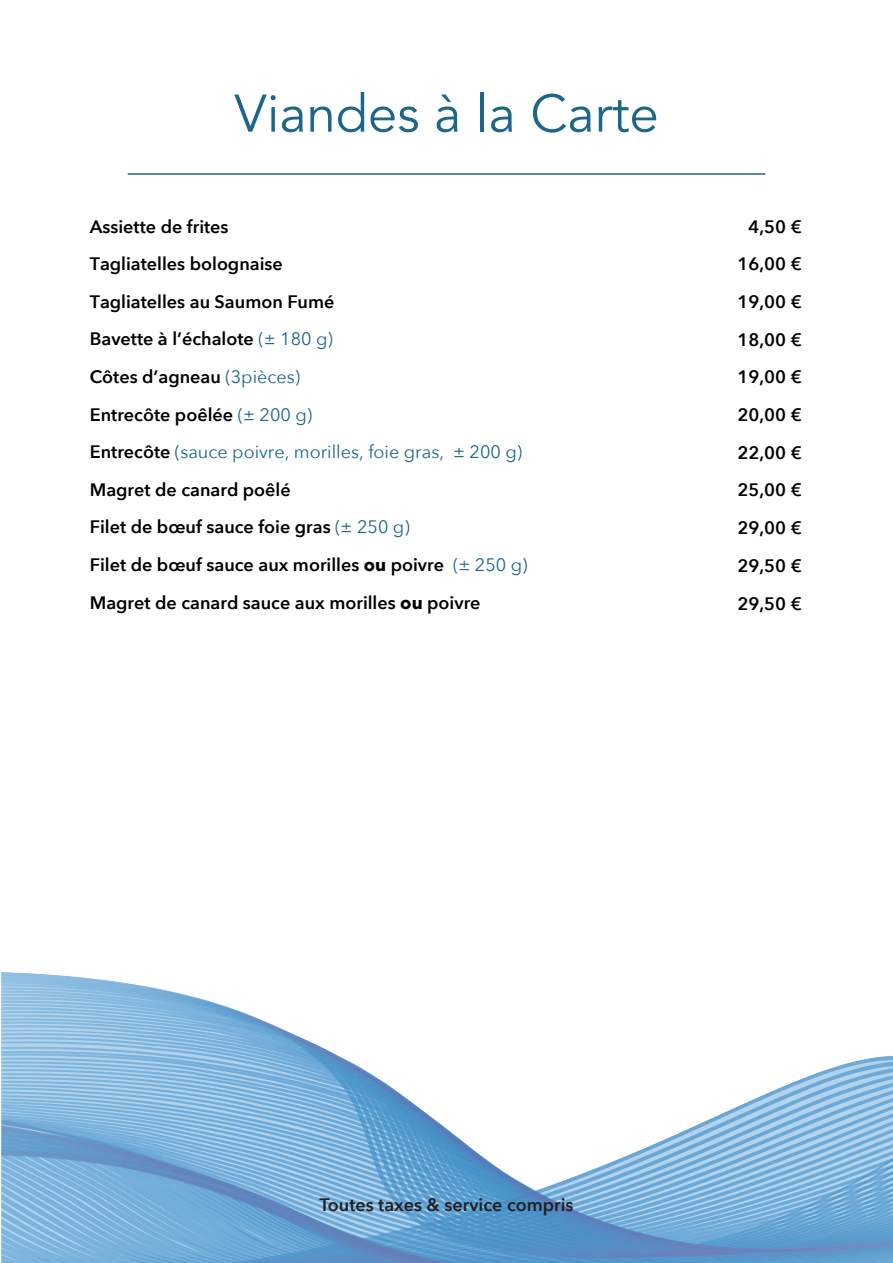
<style>
.page{position:relative;width:893px;height:1263px;background:#fff}
.page>*{position:absolute;margin:0;border:0;box-sizing:border-box;transform-origin:0 0}
.t1{font:52.5px "Avenir";color:#1c668b}
.t2{font:600 18px "Avenir Next";color:#000001}
.t3{font:18px "Avenir Next";color:#1d668b}
.t4{font:600 18px "Avenir Next";color:#231f20}
.s1{font-weight:400;color:#1d668b}
.s2{font-weight:600;color:#000001}
.s3{font-weight:700}
</style>
<div class="page">
<img style="left:2px;top:972px;width:891px;height:291px">
<hr style="left:128px;top:173px;width:637px;height:2px;background:#1d668b">
<h1 class="t1" style="left:234px;top:82px;width:426px">Viandes à la Carte</h1>
<p class="t2" style="left:90px;top:211px;width:140px">Assiette de frites</p>
<p class="t2" style="left:748px;top:211px;width:55px">4,50 €</p>
<p class="t2" style="left:90px;top:249px;width:195px">Tagliatelles bolognaise</p>
<p class="t2" style="left:737px;top:249px;width:66px">16,00 €</p>
<p class="t2" style="left:90px;top:286px;width:246px">Tagliatelles au Saumon Fumé</p>
<p class="t2" style="left:737px;top:286px;width:66px">19,00 €</p>
<p class="t2" style="left:90px;top:324px;width:245px">Bavette à l’échalote <span class="s1">(± 180 g)</span></p>
<p class="t2" style="left:737px;top:324px;width:66px">18,00 €</p>
<p class="t2" style="left:90px;top:361px;width:212px">Côtes d’agneau <span class="s1">(3pièces)</span></p>
<p class="t2" style="left:737px;top:362px;width:66px">19,00 €</p>
<p class="t2" style="left:90px;top:399px;width:224px">Entrecôte poêlée <span class="s1">(± 200 g)</span></p>
<p class="t2" style="left:737px;top:399px;width:66px">20,00 €</p>
<p class="t3" style="left:90px;top:437px;width:434px"><span class="s2">Entrecôte</span> (sauce poivre, morilles, foie gras, ± 200 g)</p>
<p class="t2" style="left:737px;top:437px;width:66px">22,00 €</p>
<p class="t2" style="left:90px;top:474px;width:202px">Magret de canard poêlé</p>
<p class="t2" style="left:737px;top:475px;width:66px">25,00 €</p>
<p class="t2" style="left:90px;top:512px;width:321px">Filet de bœuf sauce foie gras <span class="s1">(± 250 g)</span></p>
<p class="t2" style="left:737px;top:512px;width:66px">29,00 €</p>
<p class="t2" style="left:90px;top:549px;width:439px">Filet de bœuf sauce aux morilles <span class="s3">ou</span> poivre <span class="s1">(± 250 g)</span></p>
<p class="t2" style="left:737px;top:550px;width:66px">29,50 €</p>
<p class="t2" style="left:90px;top:587px;width:392px">Magret de canard sauce aux morilles <span class="s3">ou</span> poivre</p>
<p class="t2" style="left:737px;top:588px;width:66px">29,50 €</p>
<p class="t4" style="left:319px;top:1189px;width:256px">Toutes taxes &amp; service compris</p>
</div>
